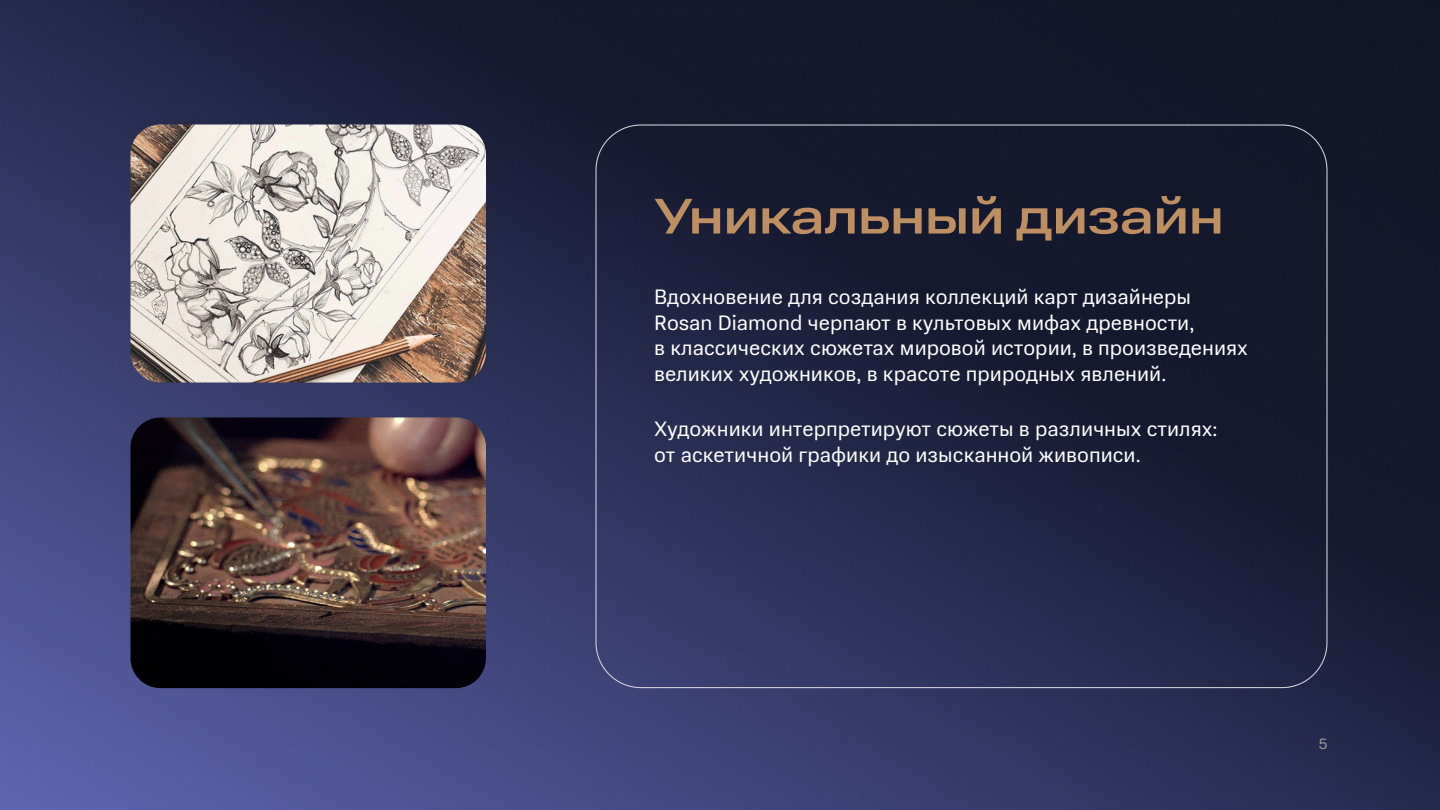
<style>
.page{position:relative;width:1440px;height:810px;background:#fff}
.page>*{position:absolute;margin:0;border:0;box-sizing:border-box;transform-origin:0 0}
.t1{font:500 50.25px "MTS Wide";color:#be8f61}
.t2{font:21px/25.5px "MTS Sans";color:#fff}
.t3{font:15px "MTS Sans";color:#999}
</style>
<div class="page">
<img style="left:0;top:0;width:1440px;height:810px">
<img style="left:130px;top:417px;width:356px;height:271px">
<img style="left:130px;top:124px;width:356px;height:258px">
<h1 class="t1" style="left:654px;top:188px;width:571px">Уникальный дизайн</h1>
<p class="t2" style="left:654px;top:284px;width:595px">Вдохновение для создания коллекций карт дизайнеры Rosan Diamond черпают в культовых мифах древности,<br>в классических сюжетах мировой истории, в произведениях великих художников, в красоте природных явлений.</p>
<p class="t2" style="left:654px;top:416px;width:565px">Художники интерпретируют сюжеты в различных стилях: от аскетичной графики до изысканной живописи.</p>
<p class="t3" style="left:1319px;top:736px;width:10px">5</p>
</div>
